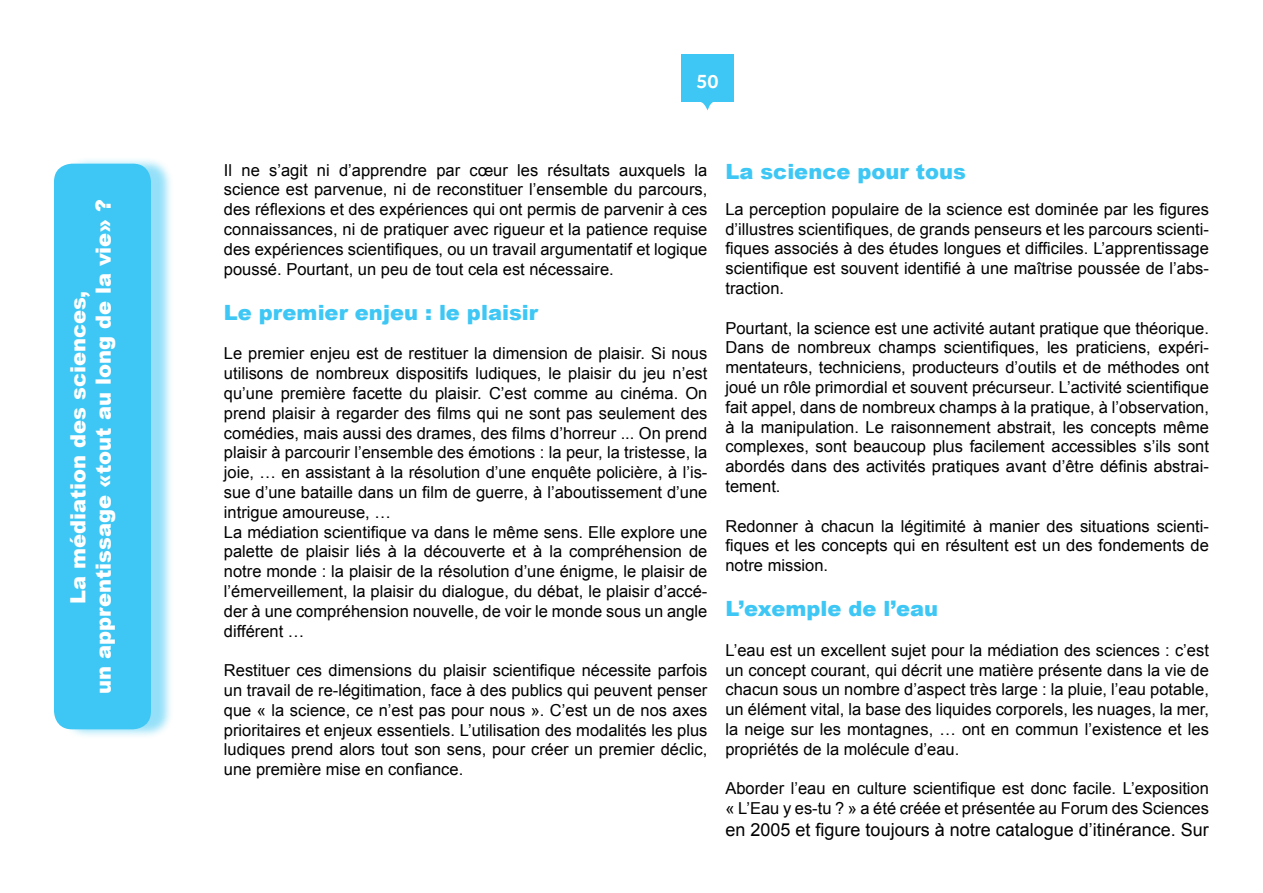
<style>
.page{position:relative;width:1263px;height:893px;background:#fff}
.page>*{position:absolute;margin:0;border:0;box-sizing:border-box;transform-origin:0 0}
.t1{font:24.75px "RNPC";color:#fff}
.t2{font:900 21px/25.2px "Arial";color:#fff;text-align:center}
.t3{font:900 21px "Arial";color:#3ec7f4}
.t4{font:18px "Arial";color:#000}
.t5{font:16.5px/19.8px "Arial";color:#000;text-align:justify}
</style>
<div class="page">
<svg style="left:701px;top:102px;width:12px;height:9px"></svg>
<div style="left:681px;top:54px;width:53px;height:48px;background:#3ec7f4"></div>
<div style="left:60px;top:157px;width:114px;height:582px;background:#3ec7f4;opacity:.55"></div>
<div style="left:54px;top:164px;width:97px;height:565px;background:#3ec7f4;border-radius:18px"></div>
<p class="t2" style="left:65px;top:694px;width:497px;rotate:-90deg">La médiation des sciences,<br>un apprentissage «tout au long de la vie» ?</p>
<h1 class="t1" style="left:696px;top:67px;width:24px">50</h1>
<p class="t5" style="left:224px;top:160px;width:485px">Il ne s’agit ni d’apprendre par cœur les résultats auxquels la science est parvenue, ni de reconstituer l’ensemble du parcours, des réflexions et des expériences qui ont permis de parvenir à ces connaissances, ni de pratiquer avec rigueur et la patience requise des expériences scientifiques, ou un travail argumentatif et logique poussé. Pourtant, un peu de tout cela est nécessaire.</p>
<p class="t3" style="left:224px;top:297px;width:316px">Le premier enjeu : le plaisir</p>
<p class="t5" style="left:224px;top:344px;width:485px;text-align:left">Le premier enjeu est de restituer la dimension de plaisir. Si nous utilisons de nombreux dispositifs ludiques, le plaisir du jeu n’est qu’une première facette du plaisir. C’est comme au cinéma. On prend plaisir à regarder des films qui ne sont pas seulement des comédies, mais aussi des drames, des films d’horreur ... On prend plaisir à parcourir l’ensemble des émotions : la peur, la tristesse, la joie, … en assistant à la résolution d’une enquête policière, à l’is&shy;sue d’une bataille dans un film de guerre, à l’aboutissement d’une intrigue amoureuse, …<br>La médiation scientifique va dans le même sens. Elle explore une palette de plaisir liés à la découverte et à la compréhension de notre monde : la plaisir de la résolution d’une énigme, le plaisir de l’émerveillement, la plaisir du dialogue, du débat, le plaisir d’accé&shy;der à une compréhension nouvelle, de voir le monde sous un angle différent …</p>
<p class="t5" style="left:224px;top:661px;width:485px">Restituer ces dimensions du plaisir scientifique nécessite parfois un travail de re-légitimation, face à des publics qui peuvent penser que « la science, ce n’est pas pour nous ». C’est un de nos axes prioritaires et enjeux essentiels. L’utilisation des modalités les plus ludiques prend alors tout son sens, pour créer un premier déclic, une première mise en confiance.</p>
<p class="t3" style="left:725px;top:156px;width:242px">La science pour tous</p>
<p class="t5" style="left:725px;top:199px;width:485px">La perception populaire de la science est dominée par les figures d’illustres scientifiques, de grands penseurs et les parcours scienti&shy;fiques associés à des études longues et difficiles. L’apprentissage scientifique est souvent identifié à une maîtrise poussée de l’abs&shy;traction.</p>
<p class="t5" style="left:725px;top:318px;width:485px">Pourtant, la science est une activité autant pratique que théorique.<br>Dans de nombreux champs scientifiques, les praticiens, expéri&shy;mentateurs, techniciens, producteurs d’outils et de méthodes ont joué un rôle primordial et souvent précurseur. L’activité scientifique fait appel, dans de nombreux champs à la pratique, à l’observation, à la manipulation. Le raisonnement abstrait, les concepts même complexes, sont beaucoup plus facilement accessibles s’ils sont abordés dans des activités pratiques avant d’être définis abstrai&shy;tement.</p>
<p class="t5" style="left:725px;top:516px;width:485px">Redonner à chacun la légitimité à manier des situations scienti&shy;fiques et les concepts qui en résultent est un des fondements de notre mission.</p>
<p class="t3" style="left:725px;top:593px;width:214px">L’exemple de l’eau</p>
<p class="t5" style="left:725px;top:640px;width:485px">L’eau est un excellent sujet pour la médiation des sciences : c’est un concept courant, qui décrit une matière présente dans la vie de chacun sous un nombre d’aspect très large : la pluie, l’eau potable, un élément vital, la base des liquides corporels, les nuages, la mer, la neige sur les montagnes, … ont en commun l’existence et les propriétés de la molécule d’eau.</p>
<p class="t5" style="left:725px;top:779px;width:485px">Aborder l’eau en culture scientifique est donc facile. L’exposition « L’Eau y es-tu ? » a été créée et présentée au Forum des Sciences</p>
<p class="t4" style="left:725px;top:818px;width:485px">en 2005 et figure toujours à notre catalogue d’itinérance. Sur</p>
</div>
